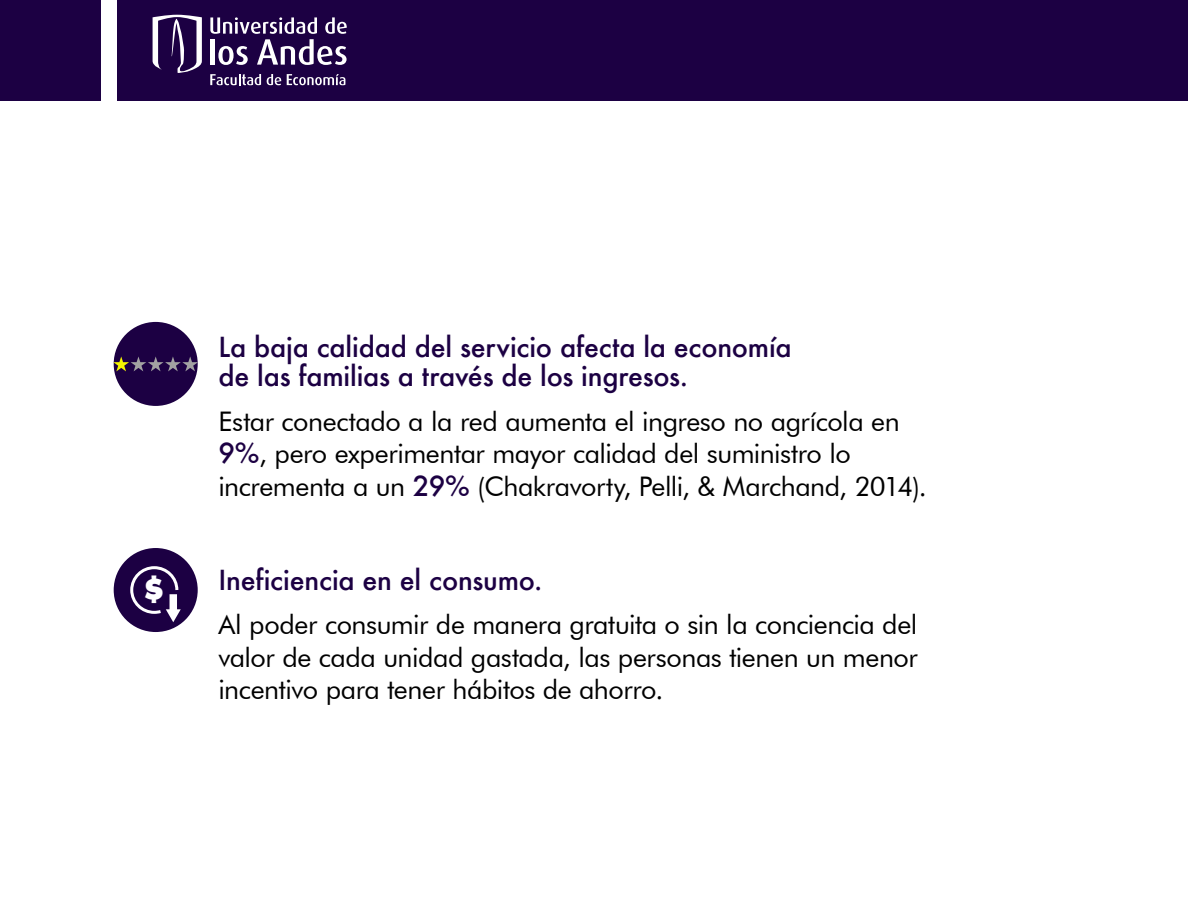
<style>
.page{position:relative;width:1188px;height:918px;background:#fff}
.page>*{position:absolute;margin:0;border:0;box-sizing:border-box;transform-origin:0 0}
.t1{font:800 28.05px "Futura";color:#fff}
.t2{font:27px/32.4px "Futura BT";letter-spacing:-.015em;color:#000}
.t3{font:500 27px/29.4px "Futura";letter-spacing:-.01em;color:#1c0043}
.s1{font-family:"Futura";font-weight:500;color:#1c0043}
</style>
<div class="page">
<div style="left:0;top:0;width:100px;height:100px;background:#1c0043"></div>
<div style="left:118px;top:0;width:1070px;height:100px;background:#1c0043"></div>
<svg style="left:153px;top:15px;width:49px;height:58px"></svg>
<svg style="left:210px;top:17px;width:137px;height:48px"></svg>
<svg style="left:210px;top:74px;width:51px;height:11px"></svg>
<svg style="left:267px;top:74px;width:14px;height:11px"></svg>
<svg style="left:287px;top:74px;width:58px;height:11px"></svg>
<div style="left:114px;top:322px;width:84px;height:84px;background:#1c0043;border-radius:50%"></div>
<svg style="left:113px;top:356px;width:85px;height:15px"></svg>
<div style="left:114px;top:548px;width:84px;height:84px;background:#1c0043;border-radius:50%"></div>
<svg style="left:130px;top:566px;width:51px;height:56px"></svg>
<p class="t1" style="left:142px;top:571px;width:25px">$</p>
<p class="t3" style="left:218px;top:332px;width:575px">La baja calidad del servicio afecta la economía de las familias a través de los ingresos.</p>
<p class="t2" style="left:218px;top:405px;width:710px">Estar conectado a la red aumenta el ingreso no agrícola en<br><span class="s1">9%</span>, pero experimentar mayor calidad del suministro lo incrementa a un <span class="s1">29%</span> (Chakravorty, Pelli, &amp; Marchand, 2014).</p>
<p class="t3" style="left:218px;top:565px;width:325px">Ineficiencia en el consumo.</p>
<p class="t2" style="left:218px;top:608px;width:701px;text-align:justify">Al poder consumir de manera gratuita o sin la conciencia del valor de cada unidad gastada, las personas tienen un menor incentivo para tener hábitos de ahorro.</p>
</div>
